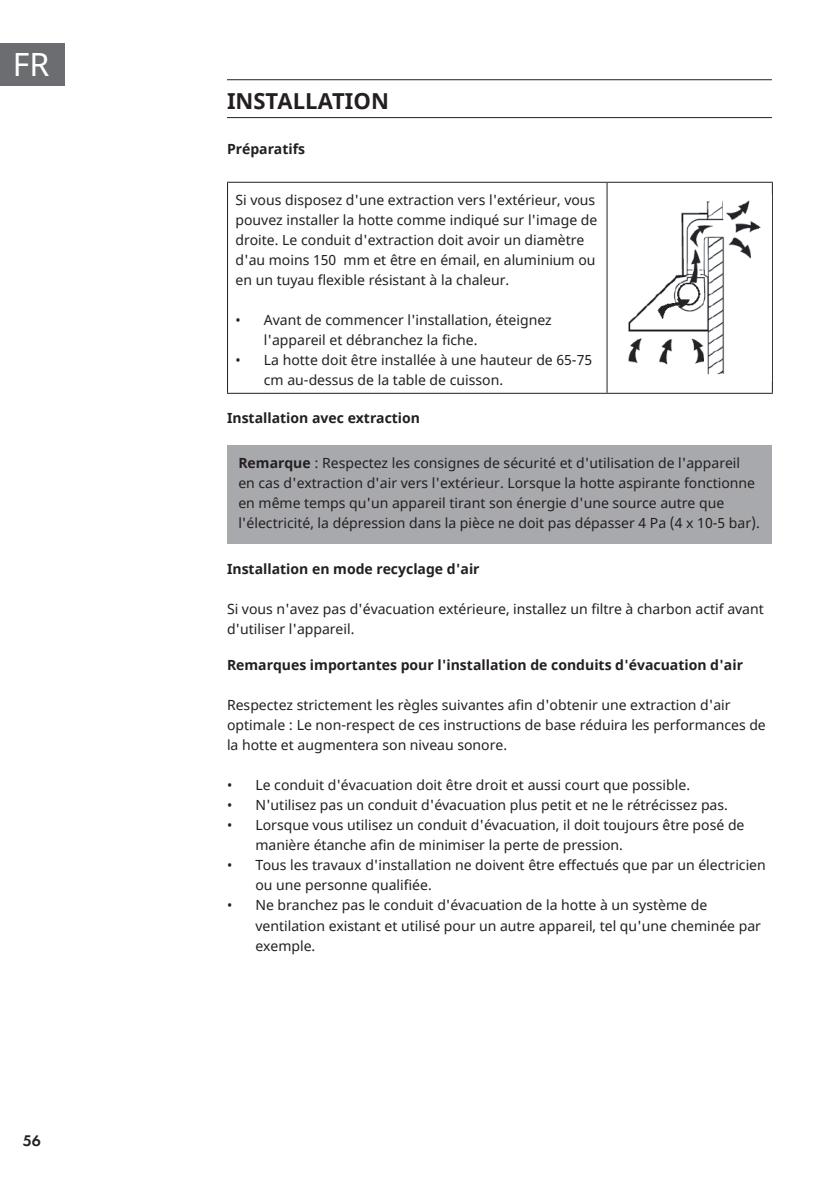
<style>
.page{position:relative;width:840px;height:1191px;background:#fff}
.page>*{position:absolute;margin:0;border:0;box-sizing:border-box;transform-origin:0 0}
.t1{font:32px "Noto Sans";color:#fff}
.t2{font:700 22px "Noto Sans";color:#231f20}
.t3{font:600 16px "Futura PTW08";color:#231f20}
.t4{font:14px/20px "Noto Sans";color:#231f20}
.t5{font:700 14px "Noto Sans";color:#231f20}
.s1{font-weight:700}
</style>
<div class="page">
<div style="left:0;top:43px;width:65px;height:42px;background:#6c6d70"></div>
<hr style="left:227px;top:79px;width:544px;height:1px;background:#231f20">
<hr style="left:227px;top:117px;width:544px;height:1px;background:#231f20">
<div style="left:227px;top:445px;width:544px;height:99px;background:#a8a9ad"></div>
<hr style="left:227px;top:182px;width:379px;height:1px;background:#231f20">
<hr style="left:227px;top:183px;width:1px;height:210px;background:#231f20">
<hr style="left:606px;top:182px;width:166px;height:1px;background:#231f20">
<hr style="left:606px;top:183px;width:1px;height:210px;background:#231f20">
<hr style="left:771px;top:183px;width:1px;height:210px;background:#231f20">
<hr style="left:227px;top:393px;width:379px;height:1px;background:#231f20">
<hr style="left:606px;top:393px;width:166px;height:1px;background:#231f20">
<img style="left:628px;top:200px;width:133px;height:175px">
<h1 class="t1" style="left:13px;top:42px;width:38px">FR</h1>
<p class="t3" style="left:23px;top:1130px;width:20px">56</p>
<h2 class="t2" style="left:227px;top:85px;width:163px">INSTALLATION</h2>
<p class="t5" style="left:227px;top:139px;width:79px">Préparatifs</p>
<p class="t4" style="left:235px;top:191px;width:363px">Si vous disposez d'une extraction vers l'extérieur, vous pouvez installer la hotte comme indiqué sur l'image de droite. Le conduit d'extraction doit avoir un diamètre d'au moins 150 mm et être en émail, en aluminium ou en un tuyau flexible résistant à la chaleur.</p>
<p class="t4" style="left:264px;top:311px;width:289px;text-indent:-28px">• Avant de commencer l'installation, éteignez l'appareil et débranchez la fiche.</p>
<p class="t4" style="left:264px;top:351px;width:329px;text-indent:-28px">• La hotte doit être installée à une hauteur de 65-75 cm au-dessus de la table de cuisson.</p>
<p class="t5" style="left:227px;top:407px;width:194px">Installation avec extraction</p>
<p class="t4" style="left:238px;top:454px;width:522px"><span class="s1">Remarque</span> : Respectez les consignes de sécurité et d'utilisation de l'appareil en cas d'extraction d'air vers l'extérieur. Lorsque la hotte aspirante fonctionne en même temps qu'un appareil tirant son énergie d'une source autre que l'électricité, la dépression dans la pièce ne doit pas dépasser 4 Pa (4 x 10-5 bar).</p>
<p class="t5" style="left:227px;top:558px;width:254px">Installation en mode recyclage d'air</p>
<p class="t4" style="left:227px;top:599px;width:538px">Si vous n'avez pas d'évacuation extérieure, installez un filtre à charbon actif avant d'utiliser l'appareil.</p>
<p class="t5" style="left:227px;top:655px;width:517px">Remarques importantes pour l'installation de conduits d'évacuation d'air</p>
<p class="t4" style="left:227px;top:696px;width:540px">Respectez strictement les règles suivantes afin d'obtenir une extraction d'air optimale : Le non-respect de ces instructions de base réduira les performances de la hotte et augmentera son niveau sonore.</p>
<p class="t4" style="left:227px;top:776px;width:464px">• Le conduit d'évacuation doit être droit et aussi court que possible.</p>
<p class="t4" style="left:227px;top:796px;width:502px">• N'utilisez pas un conduit d'évacuation plus petit et ne le rétrécissez pas.</p>
<p class="t4" style="left:255px;top:816px;width:490px;text-indent:-28px">• Lorsque vous utilisez un conduit d'évacuation, il doit toujours être posé de manière étanche afin de minimiser la perte de pression.</p>
<p class="t4" style="left:255px;top:856px;width:511px;text-indent:-28px">• Tous les travaux d'installation ne doivent être effectués que par un électricien ou une personne qualifiée.</p>
<p class="t4" style="left:255px;top:896px;width:507px;text-indent:-28px">• Ne branchez pas le conduit d'évacuation de la hotte à un système de ventilation existant et utilisé pour un autre appareil, tel qu'une cheminée par exemple.</p>
</div>
